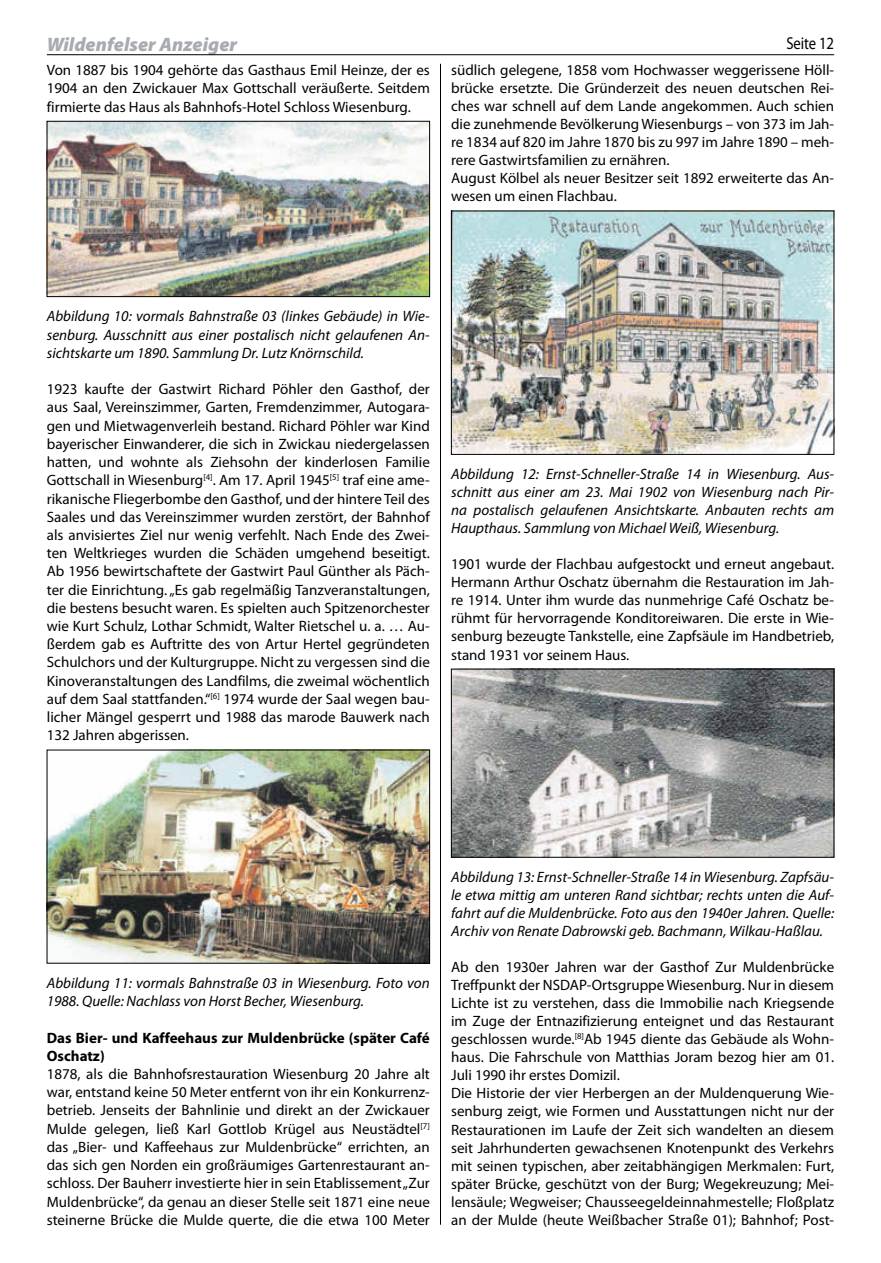
<style>
.page{position:relative;width:881px;height:1263px;background:#fff}
.page>*{position:absolute;margin:0;border:0;box-sizing:border-box;transform-origin:0 0}
.t1{font:italic 900 19.5px "Myriad Pro";color:#a8acb1}
.t2{font:17.25px "Myriad Pro";letter-spacing:-.005em;color:#000;scale:.85 1}
.t3{font:15px/18.1px "Myriad Pro";color:#000;text-align:justify}
.t4{font:italic 15px/18px "Myriad Pro";color:#000;text-align:justify}
.t5{font:700 15px/18.1px "Myriad Pro";color:#000}
</style>
<div class="page">
<hr style="left:440px;top:64px;width:1px;height:1161px;background:#000">
<hr style="left:47px;top:54px;width:786px;height:1px;background:#000">
<img style="left:453px;top:213px;width:378px;height:240px">
<div style="left:451px;top:211px;width:382px;height:244px;border:1px solid #000"></div>
<img style="left:453px;top:671px;width:378px;height:184px">
<div style="left:451px;top:669px;width:382px;height:188px;border:1px solid #000"></div>
<img style="left:49px;top:123px;width:378px;height:172px">
<div style="left:47px;top:121px;width:382px;height:176px;border:1px solid #000"></div>
<img style="left:49px;top:752px;width:378px;height:209px">
<h1 class="t1" style="left:47px;top:31px;width:192px">Wildenfelser Anzeiger</h1>
<p class="t2" style="left:786px;top:33px;width:58px">Seite 12</p>
<p class="t3" style="left:451px;top:61px;width:384px;text-align:left">südlich gelegene, 1858 vom Hochwasser weggerissene Höll&shy;brücke ersetzte. Die Gründerzeit des neuen deutschen Rei&shy;ches war schnell auf dem Lande angekommen. Auch schien die zunehmende Bevölkerung Wiesenburgs – von 373 im Jah&shy;re 1834 auf 820 im Jahre 1870 bis zu 997 im Jahre 1890 – meh&shy;rere Gastwirtsfamilien zu ernähren.<br>August Kölbel als neuer Besitzer seit 1892 erweiterte das An&shy;wesen um einen Flachbau.</p>
<p class="t3" style="left:47px;top:61px;width:384px">Von 1887 bis 1904 gehörte das Gasthaus Emil Heinze, der es 1904 an den Zwickauer Max Gottschall veräußerte. Seitdem firmierte das Haus als Bahnhofs-Hotel Schloss Wiesenburg.</p>
<p class="t4" style="left:47px;top:307px;width:384px">Abbildung 10: vormals Bahnstraße 03 (linkes Gebäude) in Wie&shy;senburg. Ausschnitt aus einer postalisch nicht gelaufenen An&shy;sichtskarte um 1890. Sammlung Dr. Lutz Knörnschild.</p>
<p class="t3" style="left:47px;top:380px;width:384px">1923 kaufte der Gastwirt Richard Pöhler den Gasthof, der aus Saal, Vereinszimmer, Garten, Fremdenzimmer, Autogara&shy;gen und Mietwagenverleih bestand. Richard Pöhler war Kind bayerischer Einwanderer, die sich in Zwickau niedergelassen hatten, und wohnte als Ziehsohn der kinderlosen Familie Gottschall in Wiesenburg<sup>[4]</sup>. Am 17. April 1945<sup>[5]</sup> traf eine ame&shy;rikanische Fliegerbombe den Gasthof, und der hintere Teil des Saales und das Vereinszimmer wurden zerstört, der Bahnhof als anvisiertes Ziel nur wenig verfehlt. Nach Ende des Zwei&shy;ten Weltkrieges wurden die Schäden umgehend beseitigt.<br>Ab 1956 bewirtschaftete der Gastwirt Paul Günther als Päch&shy;ter die Einrichtung. „Es gab regelmäßig Tanzveranstaltungen, die bestens besucht waren. Es spielten auch Spitzenorchester wie Kurt Schulz, Lothar Schmidt, Walter Rietschel u. a. … Au&shy;ßerdem gab es Auftritte des von Artur Hertel gegründeten Schulchors und der Kulturgruppe. Nicht zu vergessen sind die Kinoveranstaltungen des Landfilms, die zweimal wöchentlich auf dem Saal stattfanden.“<sup>[6]</sup> 1974 wurde der Saal wegen bau&shy;licher Mängel gesperrt und 1988 das marode Bauwerk nach 132 Jahren abgerissen.</p>
<p class="t4" style="left:451px;top:465px;width:384px">Abbildung 12: Ernst-Schneller-Straße 14 in Wiesenburg. Aus&shy;schnitt aus einer am 23. Mai 1902 von Wiesenburg nach Pir&shy;na postalisch gelaufenen Ansichtskarte. Anbauten rechts am Haupthaus. Sammlung von Michael Weiß, Wiesenburg.</p>
<p class="t3" style="left:451px;top:555px;width:384px">1901 wurde der Flachbau aufgestockt und erneut angebaut.<br>Hermann Arthur Oschatz übernahm die Restauration im Jah&shy;re 1914. Unter ihm wurde das nunmehrige Café Oschatz be&shy;rühmt für hervorragende Konditoreiwaren. Die erste in Wie&shy;senburg bezeugte Tankstelle, eine Zapfsäule im Handbetrieb, stand 1931 vor seinem Haus.</p>
<p class="t4" style="left:47px;top:974px;width:384px">Abbildung 11: vormals Bahnstraße 03 in Wiesenburg. Foto von<br>1988. Quelle: Nachlass von Horst Becher, Wiesenburg.</p>
<p class="t5" style="left:47px;top:1028px;width:384px">Das Bier- und Kaffeehaus zur Muldenbrücke (später Café<br>Oschatz)</p>
<p class="t3" style="left:47px;top:1065px;width:384px">1878, als die Bahnhofsrestauration Wiesenburg 20 Jahre alt war, entstand keine 50 Meter entfernt von ihr ein Konkurrenz&shy;betrieb. Jenseits der Bahnlinie und direkt an der Zwickauer Mulde gelegen, ließ Karl Gottlob Krügel aus Neustädtel<sup>[7] </sup>das „Bier- und Kaffeehaus zur Muldenbrücke“ errichten, an das sich gen Norden ein großräumiges Gartenrestaurant an&shy;schloss. Der Bauherr investierte hier in sein Etablissement „Zur Muldenbrücke“, da genau an dieser Stelle seit 1871 eine neue steinerne Brücke die Mulde querte, die die etwa 100 Meter</p>
<p class="t4" style="left:451px;top:868px;width:384px">Abbildung 13: Ernst-Schneller-Straße 14 in Wiesenburg. Zapfsäu&shy;le etwa mittig am unteren Rand sichtbar; rechts unten die Auf&shy;fahrt auf die Muldenbrücke. Foto aus den 1940er Jahren. Quelle:<br>Archiv von Renate Dabrowski geb. Bachmann, Wilkau-Haßlau.</p>
<p class="t3" style="left:451px;top:958px;width:384px;text-align:left">Ab den 1930er Jahren war der Gasthof Zur Muldenbrücke Treffpunkt der NSDAP-Ortsgruppe Wiesenburg. Nur in diesem Lichte ist zu verstehen, dass die Immobilie nach Kriegsende im Zuge der Entnazifizierung enteignet und das Restaurant geschlossen wurde.<sup>[8]</sup>Ab 1945 diente das Gebäude als Wohn&shy;haus. Die Fahrschule von Matthias Joram bezog hier am 01.<br>Juli 1990 ihr erstes Domizil.<br>Die Historie der vier Herbergen an der Muldenquerung Wie&shy;senburg zeigt, wie Formen und Ausstattungen nicht nur der Restaurationen im Laufe der Zeit sich wandelten an diesem seit Jahrhunderten gewachsenen Knotenpunkt des Verkehrs mit seinen typischen, aber zeitabhängigen Merkmalen: Furt, später Brücke, geschützt von der Burg; Wegekreuzung; Mei&shy;lensäule; Wegweiser; Chausseegeldeinnahmestelle; Floßplatz an der Mulde (heute Weißbacher Straße 01); Bahnhof; Post-</p>
</div>
